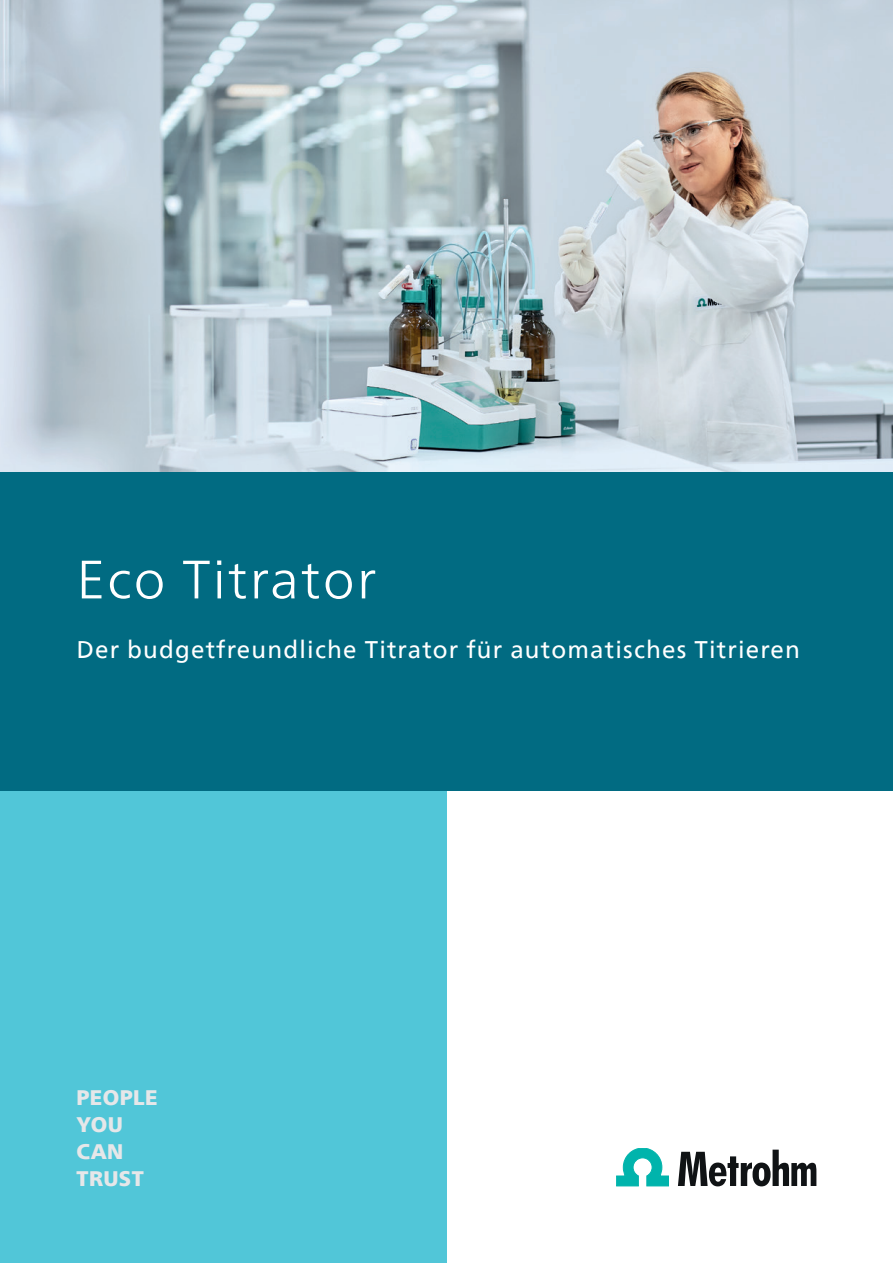
<style>
.page{position:relative;width:893px;height:1263px;background:#fff}
.page>*{position:absolute;margin:0;border:0;box-sizing:border-box;transform-origin:0 0}
.t1{font:300 54px "Neue Frutiger World";letter-spacing:.04em;color:#fff}
.t2{font:24px "Neue Frutiger World";letter-spacing:.05em;color:#fff}
.t3{font:900 21px/27px "Neue Frutiger World";letter-spacing:.02em;color:#e6e7e9}
</style>
<div class="page">
<div style="left:0;top:787px;width:446px;height:476px;background:#51c6d8"></div>
<img style="left:0;top:0;width:893px;height:472px">
<div style="left:0;top:472px;width:893px;height:319px;background:#016b82"></div>
<svg style="left:617px;top:1148px;width:51px;height:38px"></svg>
<svg style="left:678px;top:1149px;width:138px;height:37px"></svg>
<h1 class="t1" style="left:77px;top:537px;width:301px">Eco Titrator</h1>
<p class="t2" style="left:77px;top:631px;width:725px">Der budgetfreundliche Titrator für automatisches Titrieren</p>
<p class="t3" style="left:77px;top:1085px;width:83px">PEOPLE<br>YOU<br>CAN<br>TRUST</p>
</div>
